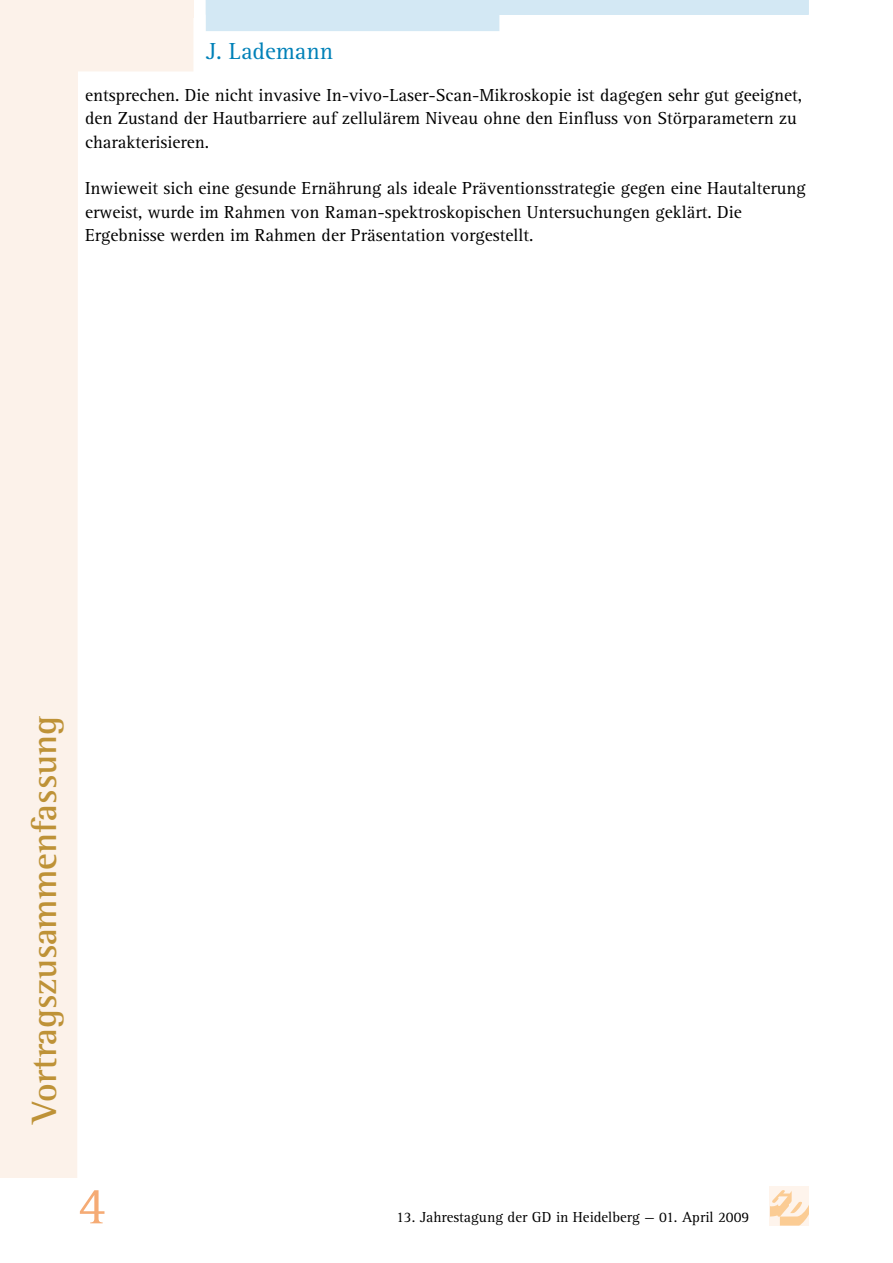
<style>
.page{position:relative;width:893px;height:1263px;background:#fff}
.page>*{position:absolute;margin:0;border:0;box-sizing:border-box;transform-origin:0 0}
.t1{font:54px "Agfa Rotis Serif";color:#f5ab75}
.t2{font:700 36px "Agfa Rotis Semi Serif";color:#be9237}
.t3{font:24px "Agfa Rotis Serif";color:#0081b8}
.t4{font:18px/23.4px "Agfa Rotis Serif";color:#000}
.t5{font:15px "Agfa Rotis Serif";color:#000}
</style>
<div class="page">
<div style="left:770px;top:1186px;width:39px;height:39px;background:#fef4ec"></div>
<svg style="left:770px;top:1190px;width:39px;height:35px"></svg>
<svg style="left:0;top:0;width:194px;height:1178px"></svg>
<div style="left:0;top:0;width:193px;height:17px;background:#fcf2ea"></div>
<svg style="left:206px;top:0;width:603px;height:31px"></svg>
<h3 class="t3" style="left:206px;top:38px;width:129px">J. Lademann</h3>
<p class="t4" style="left:85px;top:84px;width:719px">entsprechen. Die nicht invasive In-vivo-Laser-Scan-Mikroskopie ist dagegen sehr gut geeignet, den Zustand der Hautbarriere auf zellulärem Niveau ohne den Einfluss von Störparametern zu charakterisieren.</p>
<p class="t4" style="left:85px;top:177px;width:722px">Inwieweit sich eine gesunde Ernährung als ideale Präventionsstrategie gegen eine Hautalterung erweist, wurde im Rahmen von Raman-spektroskopischen Untersuchungen geklärt. Die<br>Ergebnisse werden im Rahmen der Präsentation vorgestellt.</p>
<h2 class="t2" style="left:23px;top:1123px;width:409px;rotate:-90deg">Vortragszusammenfassung</h2>
<h1 class="t1" style="left:78px;top:1175px;width:30px">4</h1>
<p class="t5" style="left:396px;top:1208px;width:355px">13. Jahrestagung der GD in Heidelberg — 01. April 2009</p>
</div>
